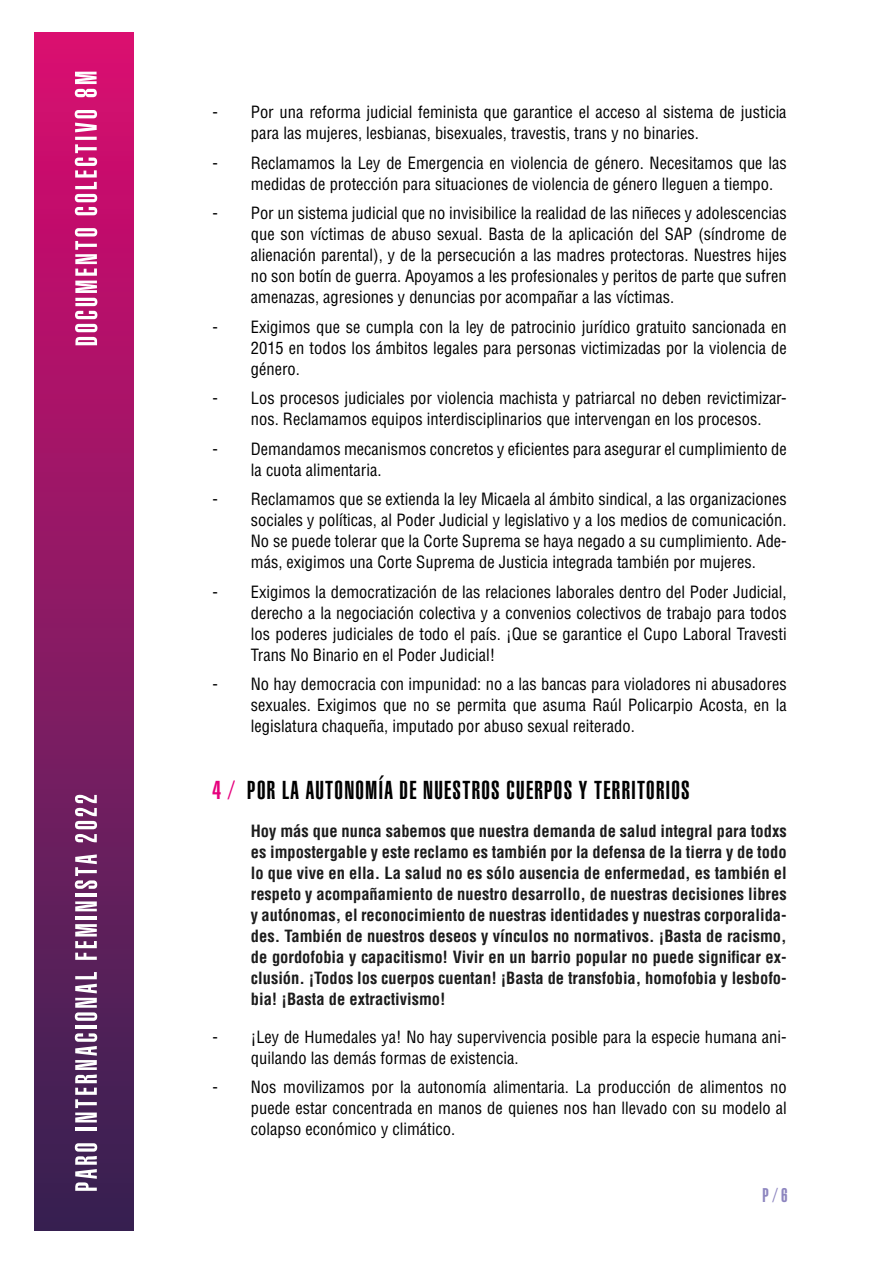
<style>
.page{position:relative;width:893px;height:1263px;background:#fff}
.page>*{position:absolute;margin:0;border:0;box-sizing:border-box;transform-origin:0 0}
.t1{font:25.5px "Helvetica LT Std Ultra Comp";letter-spacing:.05em;color:#000}
.t2{font:19.5px "Helvetica LT Std Ultra Comp";color:#8d85bf}
.t3{font:condensed 16.5px/21px "Helvetica LT Std";color:#000;text-align:justify}
.t4{font:700 condensed 16.5px/21px "Helvetica LT Std";color:#1c1c1c;text-align:justify}
.s1{color:#e6007d}
</style>
<div class="page">
<div style="left:34px;top:33px;width:99px;height:1197px;background:linear-gradient(to bottom,#dc0d72,#352453)"></div>
<svg style="left:75px;top:228px;width:22px;height:117px"></svg>
<svg style="left:75px;top:144px;width:22px;height:71px"></svg>
<hr style="left:75px;top:137px;width:22px;height:3px;background:#fff">
<svg style="left:75px;top:110px;width:22px;height:22px"></svg>
<svg style="left:75px;top:72px;width:22px;height:25px"></svg>
<svg style="left:75px;top:1143px;width:22px;height:48px"></svg>
<hr style="left:75px;top:1127px;width:22px;height:3px;background:#fff">
<svg style="left:75px;top:1033px;width:22px;height:89px"></svg>
<hr style="left:75px;top:1025px;width:22px;height:4px;background:#fff">
<svg style="left:75px;top:972px;width:22px;height:49px"></svg>
<svg style="left:75px;top:924px;width:22px;height:36px"></svg>
<hr style="left:75px;top:916px;width:22px;height:3px;background:#fff">
<svg style="left:75px;top:901px;width:22px;height:10px"></svg>
<hr style="left:75px;top:893px;width:22px;height:4px;background:#fff">
<svg style="left:75px;top:854px;width:22px;height:35px"></svg>
<svg style="left:75px;top:795px;width:22px;height:47px"></svg>
<p class="t3" style="left:251px;top:102px;width:537px;text-indent:-38px">- Por una reforma judicial feminista que garantice el acceso al sistema de justicia para las mujeres, lesbianas, bisexuales, travestis, trans y no binaries.</p>
<p class="t3" style="left:251px;top:152px;width:537px;text-indent:-38px">- Reclamamos la Ley de Emergencia en violencia de género. Necesitamos que las medidas de protección para situaciones de violencia de género lleguen a tiempo.</p>
<p class="t3" style="left:251px;top:203px;width:537px;text-indent:-38px">- Por un sistema judicial que no invisibilice la realidad de las niñeces y adolescencias que son víctimas de abuso sexual. Basta de la aplicación del SAP (síndrome de alienación parental), y de la persecución a las madres protectoras. Nuestres hijes no son botín de guerra. Apoyamos a les profesionales y peritos de parte que sufren amenazas, agresiones y denuncias por acompañar a las víctimas.</p>
<p class="t3" style="left:251px;top:316px;width:537px;text-indent:-38px">- Exigimos que se cumpla con la ley de patrocinio jurídico gratuito sancionada en 2015 en todos los ámbitos legales para personas victimizadas por la violencia de género.</p>
<p class="t3" style="left:251px;top:388px;width:537px;text-indent:-38px">- Los procesos judiciales por violencia machista y patriarcal no deben revictimizar&shy;nos. Reclamamos equipos interdisciplinarios que intervengan en los procesos.</p>
<p class="t3" style="left:251px;top:438px;width:537px;text-indent:-38px">- Demandamos mecanismos concretos y eficientes para asegurar el cumplimiento de la cuota alimentaria.</p>
<p class="t3" style="left:251px;top:489px;width:537px;text-indent:-38px">- Reclamamos que se extienda la ley Micaela al ámbito sindical, a las organizaciones sociales y políticas, al Poder Judicial y legislativo y a los medios de comunicación.<br>No se puede tolerar que la Corte Suprema se haya negado a su cumplimiento. Ade&shy;más, exigimos una Corte Suprema de Justicia integrada también por mujeres.</p>
<p class="t3" style="left:251px;top:581px;width:537px;text-indent:-38px">- Exigimos la democratización de las relaciones laborales dentro del Poder Judicial, derecho a la negociación colectiva y a convenios colectivos de trabajo para todos los poderes judiciales de todo el país. ¡Que se garantice el Cupo Laboral Travesti Trans No Binario en el Poder Judicial!</p>
<p class="t3" style="left:251px;top:674px;width:537px;text-indent:-38px">- No hay democracia con impunidad: no a las bancas para violadores ni abusadores sexuales. Exigimos que no se permita que asuma Raúl Policarpio Acosta, en la legislatura chaqueña, imputado por abuso sexual reiterado.</p>
<h1 class="t1" style="left:213px;top:775px;width:478px"><span class="s1">4 /</span> POR LA AUTONOMÍA DE NUESTROS CUERPOS Y TERRITORIOS</h1>
<p class="t4" style="left:251px;top:820px;width:537px">Hoy más que nunca sabemos que nuestra demanda de salud integral para todxs es impostergable y este reclamo es también por la defensa de la tierra y de todo lo que vive en ella. La salud no es sólo ausencia de enfermedad, es también el respeto y acompañamiento de nuestro desarrollo, de nuestras decisiones libres y autónomas, el reconocimiento de nuestras identidades y nuestras corporalida&shy;des. También de nuestros deseos y vínculos no normativos. ¡Basta de racismo, de gordofobia y capacitismo! Vivir en un barrio popular no puede significar ex&shy;clusión. ¡Todos los cuerpos cuentan! ¡Basta de transfobia, homofobia y lesbofo&shy;bia! ¡Basta de extractivismo!</p>
<p class="t3" style="left:251px;top:1026px;width:537px;text-indent:-38px">- ¡Ley de Humedales ya! No hay supervivencia posible para la especie humana ani&shy;quilando las demás formas de existencia.</p>
<p class="t3" style="left:251px;top:1077px;width:537px;text-indent:-38px">- Nos movilizamos por la autonomía alimentaria. La producción de alimentos no puede estar concentrada en manos de quienes nos han llevado con su modelo al colapso económico y climático.</p>
<p class="t2" style="left:763px;top:1184px;width:26px">P / 6</p>
</div>
